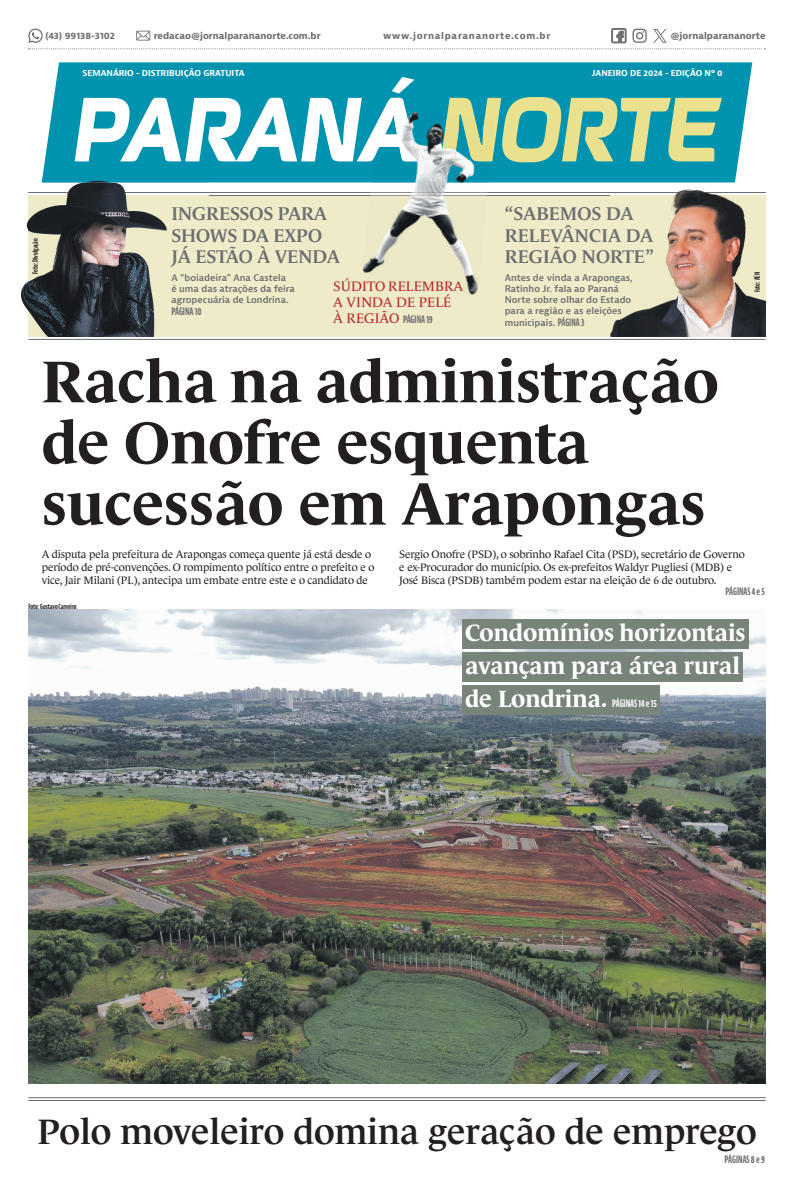
<style>
.page{position:relative;width:794px;height:1191px;background:#fff}
.page>*{position:absolute;margin:0;border:0;box-sizing:border-box;transform-origin:0 0}
.t1{font:700 60.1px/61.1px "Le Monde Journal Pro";color:#231f20}
.t2{font:600 36px "Le Monde Journal Pro";color:#231f20}
.t3{font:700 24px/32.8px "Le Monde Journal Pro";color:#fff}
.t4{font:600 18.8px/21.5px "Le Monde Journal Pro";letter-spacing:-.01em;color:#6b6d70}
.t5{font:14px/16px "Le Monde Journal Pro";color:#b7282e}
.t6{font:11px/13px "Le Monde Journal Pro";letter-spacing:-.01em;color:#231f20}
.t7{font:700 extra-condensed 10px "Bernina Sans";color:#6b6d70}
.t8{font:700 extra-condensed 10px "Bernina Sans";color:#fff}
.t9{font:600 9px/11px "Bernina Sans";color:#6b6d70}
.t10{font:700 9px "Bernina Sans";color:#6c6d70}
.t11{font:700 9px "Bernina Sans";letter-spacing:.08em;color:#6c6d70}
.t12{font:700 8px "Bernina Sans";color:#fff}
.t13{font:700 extra-condensed 7px "Bernina Sans";color:#221e20}
.s1{font-family:"Le Monde Journal Pro";font-weight:400;font-stretch:normal;font-size:14px;color:#b7282e}
.s2{font-weight:700;font-stretch:extra-condensed;font-size:10px}
</style>
<div class="page">
<svg style="left:42px;top:62px;width:710px;height:120px;background:#119ab5"></svg>
<svg style="left:440px;top:97px;width:282px;height:65px;background:#7ebd9c"></svg>
<svg style="left:75px;top:77px;width:343px;height:84px"></svg>
<hr style="left:28px;top:1097px;width:737px;height:1px;background:#6b6d70">
<hr style="left:28px;top:1100px;width:737px;height:1px;background:#6b6d70">
<hr style="left:28px;top:192px;width:737px;height:1px;background:#6b6d70">
<hr style="left:28px;top:195px;width:737px;height:1px;background:#6b6d70">
<hr style="left:28px;top:336px;width:737px;height:1px;background:#6b6d70">
<hr style="left:28px;top:339px;width:737px;height:1px;background:#6b6d70">
<div style="left:28px;top:196px;width:737px;height:140px;background:#efebc8"></div>
<img style="left:611px;top:189px;width:154px;height:147px">
<img style="left:611px;top:192px;width:154px;height:1px">
<img style="left:41px;top:181px;width:168px;height:14px">
<img style="left:21px;top:221px;width:7px;height:90px">
<img style="left:42px;top:181px;width:167px;height:1px">
<img style="left:41px;top:192px;width:168px;height:1px">
<img style="left:28px;top:195px;width:181px;height:141px">
<img style="left:28px;top:336px;width:181px;height:1px">
<img style="left:370px;top:182px;width:118px;height:14px">
<img style="left:371px;top:108px;width:119px;height:74px">
<img style="left:440px;top:115px;width:54px;height:46px">
<img style="left:374px;top:109px;width:44px;height:52px">
<img style="left:370px;top:192px;width:117px;height:1px">
<img style="left:363px;top:196px;width:116px;height:99px">
<img style="left:28px;top:609px;width:737px;height:474px">
<div style="left:462px;top:619px;width:286px;height:30px;background:#78837a"></div>
<div style="left:462px;top:652px;width:280px;height:29px;background:#78837a"></div>
<div style="left:462px;top:684px;width:197px;height:30px;background:#78837a"></div>
<svg style="left:28px;top:28px;width:737px;height:21px"></svg>
<p class="t10" style="left:45px;top:29px;width:71px">(43) 99138-3102</p>
<p class="t10" style="left:154px;top:29px;width:168px">redacao@jornalparananorte.com.br</p>
<p class="t11" style="left:383px;top:29px;width:169px">www.jornalparananorte.com.br</p>
<p class="t10" style="left:670px;top:29px;width:97px">@jornalparananorte</p>
<p class="t12" style="left:82px;top:68px;width:163px">SEMANÁRIO - DISTRIBUIÇÃO GRATUITA</p>
<p class="t12" style="left:592px;top:68px;width:132px">JANEIRO DE 2024 - EDIÇÃO Nº 0</p>
<p class="t13" style="left:31px;top:274px;width:37px;rotate:-90deg">Foto: Divulgação</p>
<h3 class="t4" style="left:171px;top:201px;width:170px">INGRESSOS PARA<br>SHOWS DA EXPO<br>JÁ ESTÃO À VENDA</h3>
<p class="t9" style="left:171px;top:272px;width:125px">A “boiadeira” Ana Castela<br>é uma das atrações da feira agropecuária de Londrina.</p>
<p class="t7" style="left:171px;top:306px;width:31px">PÁGINA 10</p>
<p class="t5" style="left:333px;top:276px;width:131px">SÚDITO RELEMBRA<br>A VINDA DE PELÉ</p>
<p class="t7" style="left:333px;top:313px;width:101px"><span class="s1">À REGIÃO</span> PÁGINA 19</p>
<h3 class="t4" style="left:505px;top:201px;width:151px">“SABEMOS DA<br>RELEVÂNCIA DA<br>REGIÃO NORTE”</h3>
<p class="t9" style="left:505px;top:272px;width:129px">Antes de vinda a Arapongas,<br>Ratinho Jr. fala ao Paraná<br>Norte sobre olhar do Estado para a região e as eleições</p>
<p class="t9" style="left:505px;top:317px;width:81px">municipais. <span class="s2">PÁGINA 3</span></p>
<h1 class="t1" style="left:42px;top:345px;width:678px">Racha na administração de Onofre esquenta sucessão em Arapongas</h1>
<p class="t13" style="left:753px;top:292px;width:22px;rotate:-90deg">Foto: AEN</p>
<p class="t6" style="left:42px;top:546px;width:334px">A disputa pela prefeitura de Arapongas começa quente já está desde o período de pré-convenções. O rompimento político entre o prefeito e o vice, Jair Milani (PL), antecipa um embate entre este e o candidato de</p>
<p class="t6" style="left:399px;top:546px;width:347px">Sergio Onofre (PSD), o sobrinho Rafael Cita (PSD), secretário de Governo e ex-Procurador do município. Os ex-prefeitos Waldyr Pugliesi (MDB) e<br>José Bisca (PSDB) também podem estar na eleição de 6 de outubro.</p>
<p class="t7" style="left:725px;top:586px;width:41px">PÁGINAS 4 e 5</p>
<p class="t13" style="left:28px;top:602px;width:50px">Foto: Gustavo Carneiro</p>
<h3 class="t3" style="left:465px;top:614px;width:282px">Condomínios horizontais avançam para área rural de Londrina.</h3>
<p class="t8" style="left:612px;top:697px;width:46px">PÁGINAS 14 e 15</p>
<h2 class="t2" style="left:38px;top:1103px;width:720px">Polo moveleiro domina geração de emprego</h2>
<p class="t7" style="left:724px;top:1153px;width:42px">PÁGINAS 8 e 9</p>
</div>
